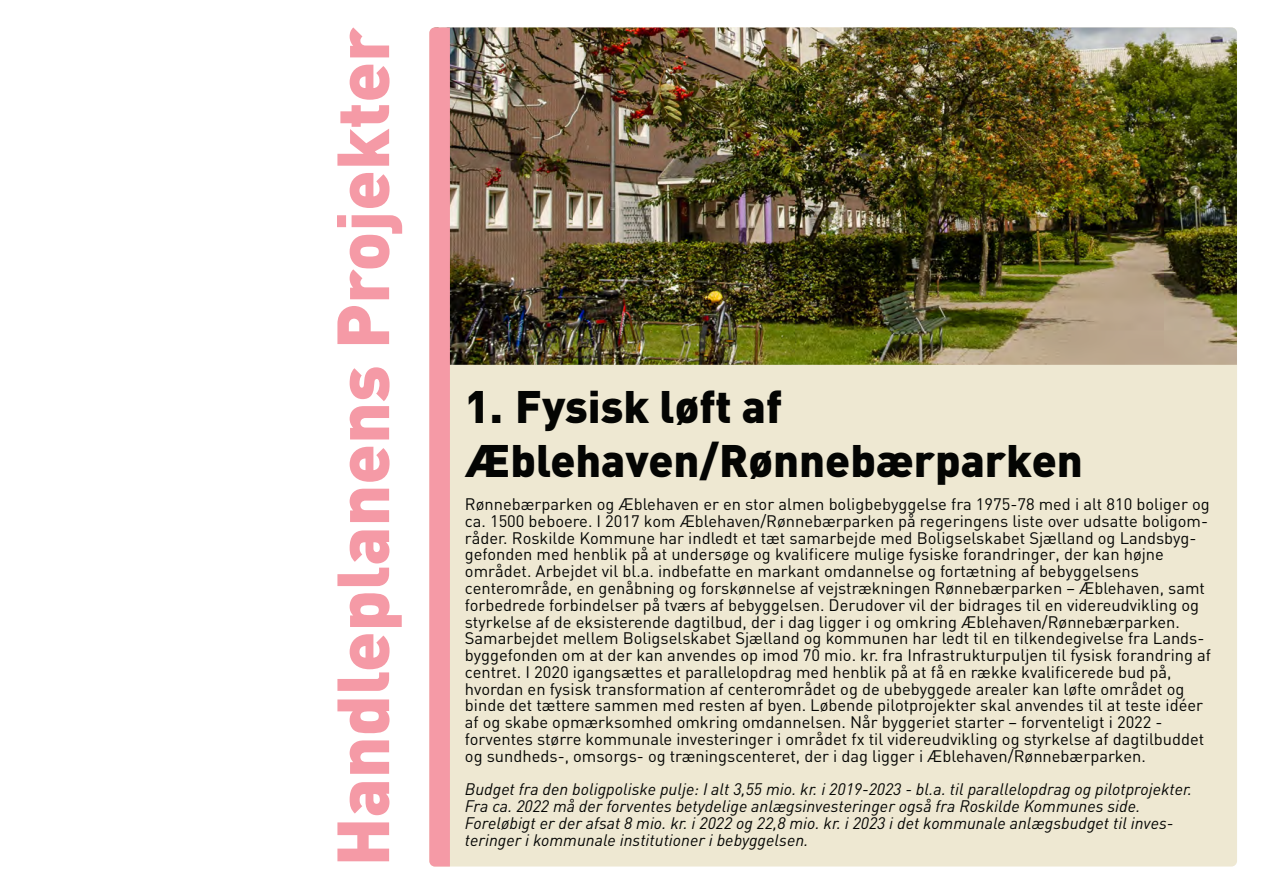
<style>
.page{position:relative;width:1263px;height:893px;background:#fff}
.page>*{position:absolute;margin:0;border:0;box-sizing:border-box;transform-origin:0 0}
.t1{font:900 72.6px "DIN";color:#f59aa6}
.t2{font:900 45px/54px "DIN";color:#040503}
.t3{font:16.5px/16.8px "DIN";color:#040503}
.t4{font:italic 16.5px/16.8px "DIN";color:#040503}
</style>
<div class="page">
<div style="left:429px;top:27px;width:808px;height:839px;background:#eee8d2;border-radius:6px"></div>
<img style="left:450px;top:27px;width:787px;height:338px">
<div style="left:429px;top:27px;width:21px;height:839px;background:#f59aa6"></div>
<h1 class="t1" style="left:315px;top:866px;width:840px;rotate:-90deg">Handleplanens Projekter</h1>
<h2 class="t2" style="left:465px;top:378px;width:619px">1. Fysisk løft af<br>Æblehaven/Rønnebærparken</h2>
<p class="t3" style="left:465px;top:495px;width:748px">Rønnebærparken og Æblehaven er en stor almen boligbebyggelse fra 1975-78 med i alt 810 boliger og ca. 1500 beboere. I 2017 kom Æblehaven/Rønnebærparken på regeringens liste over udsatte boligom&shy;råder. Roskilde Kommune har indledt et tæt samarbejde med Boligselskabet Sjælland og Landsbyg&shy;gefonden med henblik på at undersøge og kvalificere mulige fysiske forandringer, der kan højne området. Arbejdet vil bl.a. indbefatte en markant omdannelse og fortætning af bebyggelsens centerområde, en genåbning og forskønnelse af vejstrækningen Rønnebærparken – Æblehaven, samt forbedrede forbindelser på tværs af bebyggelsen. Derudover vil der bidrages til en videreudvikling og styrkelse af de eksisterende dagtilbud, der i dag ligger i og omkring Æblehaven/Rønnebærparken.<br>Samarbejdet mellem Boligselskabet Sjælland og kommunen har ledt til en tilkendegivelse fra Lands&shy;byggefonden om at der kan anvendes op imod 70 mio. kr. fra Infrastrukturpuljen til fysisk forandring af centret. I 2020 igangsættes et parallelopdrag med henblik på at få en række kvalificerede bud på, hvordan en fysisk transformation af centerområdet og de ubebyggede arealer kan løfte området og binde det tættere sammen med resten af byen. Løbende pilotprojekter skal anvendes til at teste idéer af og skabe opmærksomhed omkring omdannelsen. Når byggeriet starter – forventeligt i 2022 - forventes større kommunale investeringer i området fx til videreudvikling og styrkelse af dagtilbuddet og sundheds-, omsorgs- og træningscenteret, der i dag ligger i Æblehaven/Rønnebærparken.</p>
<p class="t4" style="left:465px;top:781px;width:728px">Budget fra den boligpoliske pulje: I alt 3,55 mio. kr. i 2019-2023 - bl.a. til parallelopdrag og pilotprojekter.<br>Fra ca. 2022 må der forventes betydelige anlægsinvesteringer også fra Roskilde Kommunes side.<br>Foreløbigt er der afsat 8 mio. kr. i 2022 og 22,8 mio. kr. i 2023 i det kommunale anlægsbudget til inves-</p>
<p class="t4" style="left:465px;top:831px;width:345px">teringer i kommunale institutioner i bebyggelsen.</p>
</div>
